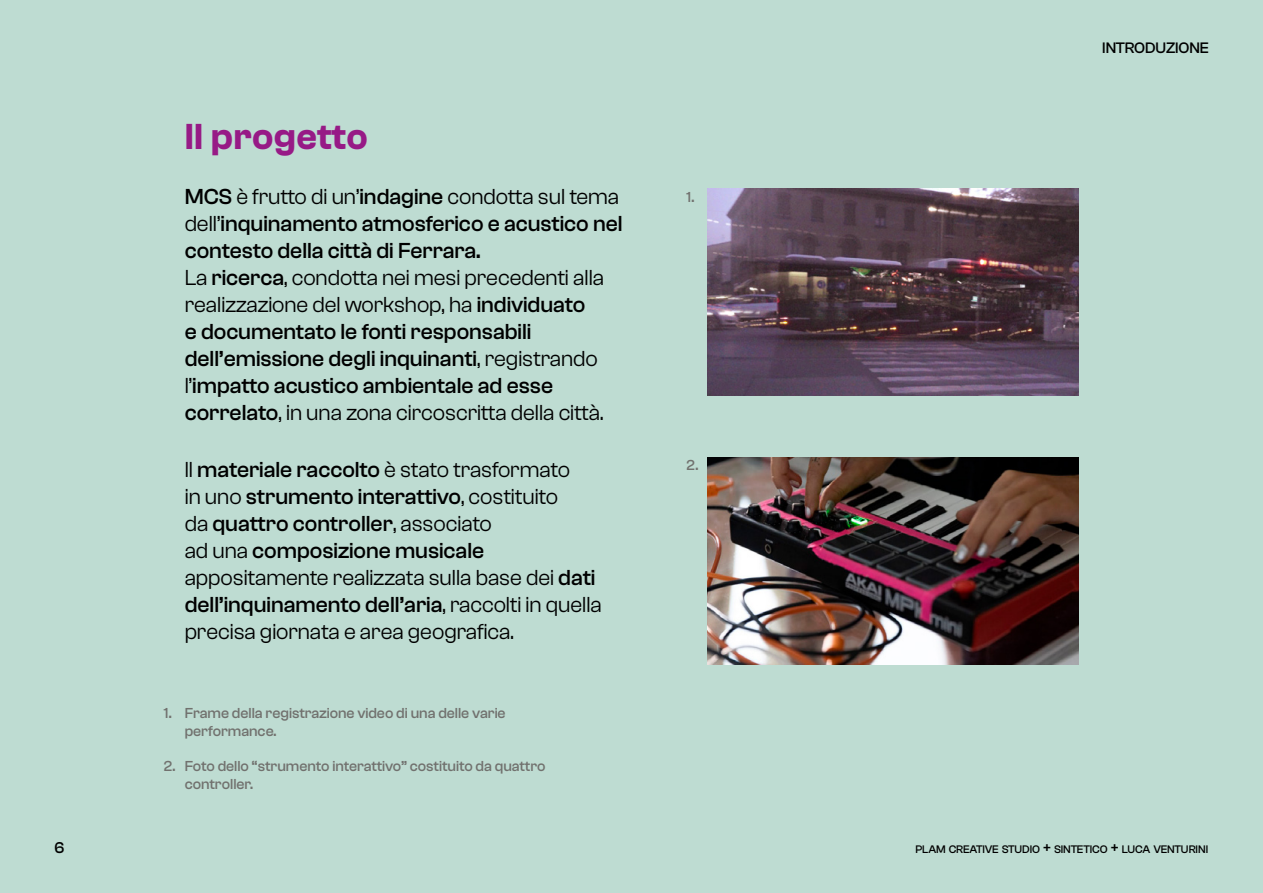
<style>
.page{position:relative;width:1263px;height:893px;background:#bedcd2}
.page>*{position:absolute;margin:0;border:0;box-sizing:border-box;transform-origin:0 0}
.t1{font:600 37.5px "Clash Grotesk";letter-spacing:.005em;color:#971a86}
.t2{font:500 22.5px/27px "Clash Grotesk";letter-spacing:-.005em;color:#000}
.t3{font:22.5px/27px "Clash Grotesk";letter-spacing:-.005em;color:#000}
.t4{font:500 16.2px "Clash Grotesk";color:#000}
.t5{font:500 15.75px "Clash Grotesk";letter-spacing:-.005em;color:#000}
.t6{font:500 15px/18px "Clash Grotesk";letter-spacing:-.005em;color:#71716e}
.t7{font:500 11.4px "Clash Grotesk";letter-spacing:-.01em;color:#000}
.s1{font-weight:400}
.s2{font-weight:500}
.s3{font-size:16.2px}
</style>
<div class="page">
<img style="left:707px;top:188px;width:371px;height:207px">
<img style="left:707px;top:457px;width:371px;height:207px">
<h1 class="t1" style="left:185px;top:116px;width:184px">Il progetto</h1>
<p class="t2" style="left:185px;top:183px;width:439px">MCS <span class="s1">è frutto di un’</span>indagine <span class="s1">condotta sul tema dell’</span>inquinamento atmosferico e acustico nel contesto della città di Ferrara.<br><span class="s1">La</span> ricerca<span class="s1">, condotta nei mesi precedenti alla realizzazione del workshop, ha</span> individuato<br>e documentato le fonti responsabili dell’emissione degli inquinanti<span class="s1">, registrando l’</span>impatto acustico ambientale ad esse correlato<span class="s1">, in una zona circoscritta della città.</span></p>
<p class="t3" style="left:185px;top:456px;width:419px">ll <span class="s2">materiale raccolto</span> è stato trasformato<br>in uno <span class="s2">strumento interattivo</span>, costituito<br>da <span class="s2">quattro controller</span>, associato<br>ad una <span class="s2">composizione musicale </span>appositamente realizzata sulla base dei <span class="s2">dati dell’inquinamento dell’aria</span>, raccolti in quella precisa giornata e area geografica.</p>
<p class="t6" style="left:163px;top:704px;width:10px">1.</p>
<p class="t6" style="left:163px;top:756px;width:14px">2.</p>
<p class="t6" style="left:185px;top:704px;width:322px">Frame della registrazione video di una delle varie performance.</p>
<p class="t6" style="left:185px;top:756px;width:362px">Foto dello “strumento interattivo” costituito da quattro controller.</p>
<p class="t6" style="left:686px;top:188px;width:10px">1.</p>
<p class="t6" style="left:686px;top:456px;width:14px">2.</p>
<p class="t5" style="left:1102px;top:39px;width:108px">INTRODUZIONE</p>
<p class="t4" style="left:54px;top:839px;width:12px">6</p>
<p class="t7" style="left:915px;top:843px;width:294px">PLAM CREATIVE STUDIO <span class="s3">+</span> SINTETICO <span class="s3">+</span> LUCA VENTURINI</p>
</div>
